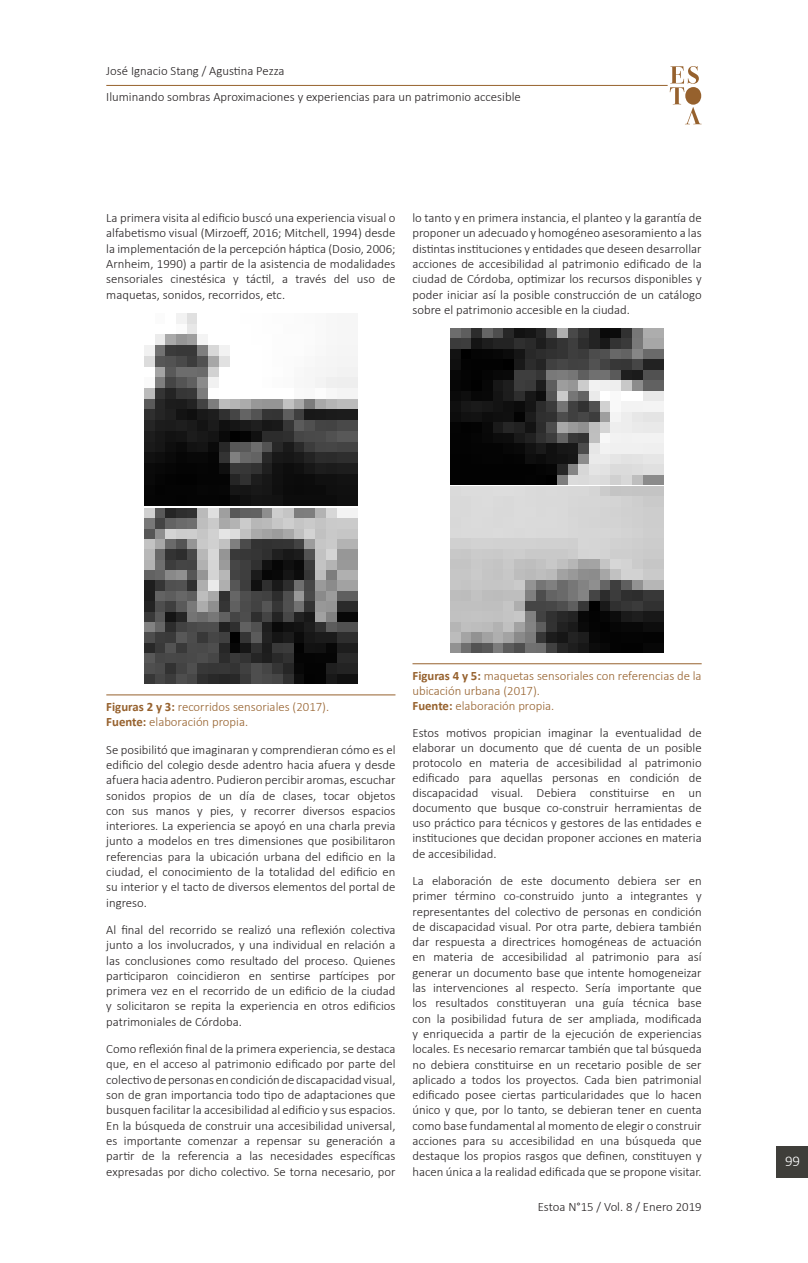
<style>
.page{position:relative;width:808px;height:1263px;background:#fff}
.page>*{position:absolute;margin:0;border:0;box-sizing:border-box;transform-origin:0 0}
.t1{font:300 15px "Calibri";color:#fff}
.No_Spacing{font:300 12.75px/15.3px "Calibri";color:#231f20;text-align:justify}
.No_Spacing-2{font:300 12.75px/15.3px "Calibri";color:#96612d}
.s1{font-weight:700}
</style>
<div class="page">
<div style="left:776px;top:1146px;width:32px;height:32px;background:#3f3e3a"></div>
<hr style="left:106px;top:85px;width:562px;height:1px;background:#96612c">
<svg style="left:670px;top:66px;width:32px;height:58px"></svg>
<img style="left:145px;top:313px;width:212px;height:193px">
<img style="left:145px;top:508px;width:212px;height:176px">
<img style="left:451px;top:329px;width:212px;height:155px">
<img style="left:451px;top:486px;width:212px;height:166px">
<hr style="left:106px;top:694px;width:289px;height:1px;background:#96612d">
<hr style="left:412px;top:663px;width:290px;height:1px;background:#96612d">
<p class="No_Spacing" style="left:106px;top:63px;width:180px">José Ignacio Stang / Agustina Pezza</p>
<p class="No_Spacing" style="left:106px;top:89px;width:416px">Iluminando sombras Aproximaciones y experiencias para un patrimonio accesible</p>
<p class="No_Spacing" style="left:106px;top:210px;width:291px">La primera visita al edificio buscó una experiencia visual o alfabetismo visual (Mirzoeff, 2016; Mitchell, 1994) desde la implementación de la percepción háptica (Dosio, 2006; Arnheim, 1990) a partir de la asistencia de modalidades sensoriales cinestésica y táctil, a través del uso de maquetas, sonidos, recorridos, etc.</p>
<p class="No_Spacing" style="left:412px;top:210px;width:291px">lo tanto y en primera instancia, el planteo y la garantía de proponer un adecuado y homogéneo asesoramiento a las distintas instituciones y entidades que deseen desarrollar acciones de accesibilidad al patrimonio edificado de la ciudad de Córdoba, optimizar los recursos disponibles y poder iniciar así la posible construcción de un catálogo sobre el patrimonio accesible en la ciudad.</p>
<p class="No_Spacing-2" style="left:106px;top:699px;width:224px"><span class="s1">Figuras 2 y 3:</span> recorridos sensoriales (2017).</p>
<p class="No_Spacing-2" style="left:106px;top:714px;width:143px"><span class="s1">Fuente:</span> elaboración propia.</p>
<p class="No_Spacing" style="left:106px;top:742px;width:291px">Se posibilitó que imaginaran y comprendieran cómo es el edificio del colegio desde adentro hacia afuera y desde afuera hacia adentro. Pudieron percibir aromas, escuchar sonidos propios de un día de clases, tocar objetos con sus manos y pies, y recorrer diversos espacios interiores. La experiencia se apoyó en una charla previa junto a modelos en tres dimensiones que posibilitaron referencias para la ubicación urbana del edificio en la ciudad, el conocimiento de la totalidad del edificio en su interior y el tacto de diversos elementos del portal de ingreso.</p>
<p class="No_Spacing" style="left:106px;top:922px;width:291px">Al final del recorrido se realizó una reflexión colectiva junto a los involucrados, y una individual en relación a las conclusiones como resultado del proceso. Quienes participaron coincidieron en sentirse partícipes por primera vez en el recorrido de un edificio de la ciudad y solicitaron se repita la experiencia en otros edificios patrimoniales de Córdoba.</p>
<p class="No_Spacing" style="left:106px;top:1041px;width:291px">Como reflexión final de la primera experiencia, se destaca que, en el acceso al patrimonio edificado por parte del colectivo de personas en condición de discapacidad visual, son de gran importancia todo tipo de adaptaciones que busquen facilitar la accesibilidad al edificio y sus espacios.<br>En la búsqueda de construir una accesibilidad universal, es importante comenzar a repensar su generación a partir de la referencia a las necesidades específicas expresadas por dicho colectivo. Se torna necesario, por</p>
<p class="No_Spacing-2" style="left:412px;top:668px;width:291px"><span class="s1">Figuras 4 y 5:</span> maquetas sensoriales con referencias de la ubicación urbana (2017).</p>
<p class="No_Spacing-2" style="left:412px;top:698px;width:143px"><span class="s1">Fuente:</span> elaboración propia.</p>
<p class="No_Spacing" style="left:412px;top:725px;width:291px">Estos motivos propician imaginar la eventualidad de elaborar un documento que dé cuenta de un posible protocolo en materia de accesibilidad al patrimonio edificado para aquellas personas en condición de discapacidad visual. Debiera constituirse en un documento que busque co-construir herramientas de uso práctico para técnicos y gestores de las entidades e instituciones que decidan proponer acciones en materia de accesibilidad.</p>
<p class="No_Spacing" style="left:412px;top:873px;width:291px">La elaboración de este documento debiera ser en primer término co-construido junto a integrantes y representantes del colectivo de personas en condición de discapacidad visual. Por otra parte, debiera también dar respuesta a directrices homogéneas de actuación en materia de accesibilidad al patrimonio para así generar un documento base que intente homogeneizar las intervenciones al respecto. Sería importante que los resultados constituyeran una guía técnica base con la posibilidad futura de ser ampliada, modificada y enriquecida a partir de la ejecución de experiencias locales. Es necesario remarcar también que tal búsqueda no debiera constituirse en un recetario posible de ser aplicado a todos los proyectos. Cada bien patrimonial edificado posee ciertas particularidades que lo hacen único y que, por lo tanto, se debieran tener en cuenta como base fundamental al momento de elegir o construir acciones para su accesibilidad en una búsqueda que destaque los propios rasgos que definen, constituyen y hacen única a la realidad edificada que se propone visitar.</p>
<p class="No_Spacing" style="left:538px;top:1199px;width:165px">Estoa N°15 / Vol. 8 / Enero 2019</p>
<p class="t1" style="left:785px;top:1152px;width:17px">99</p>
</div>
